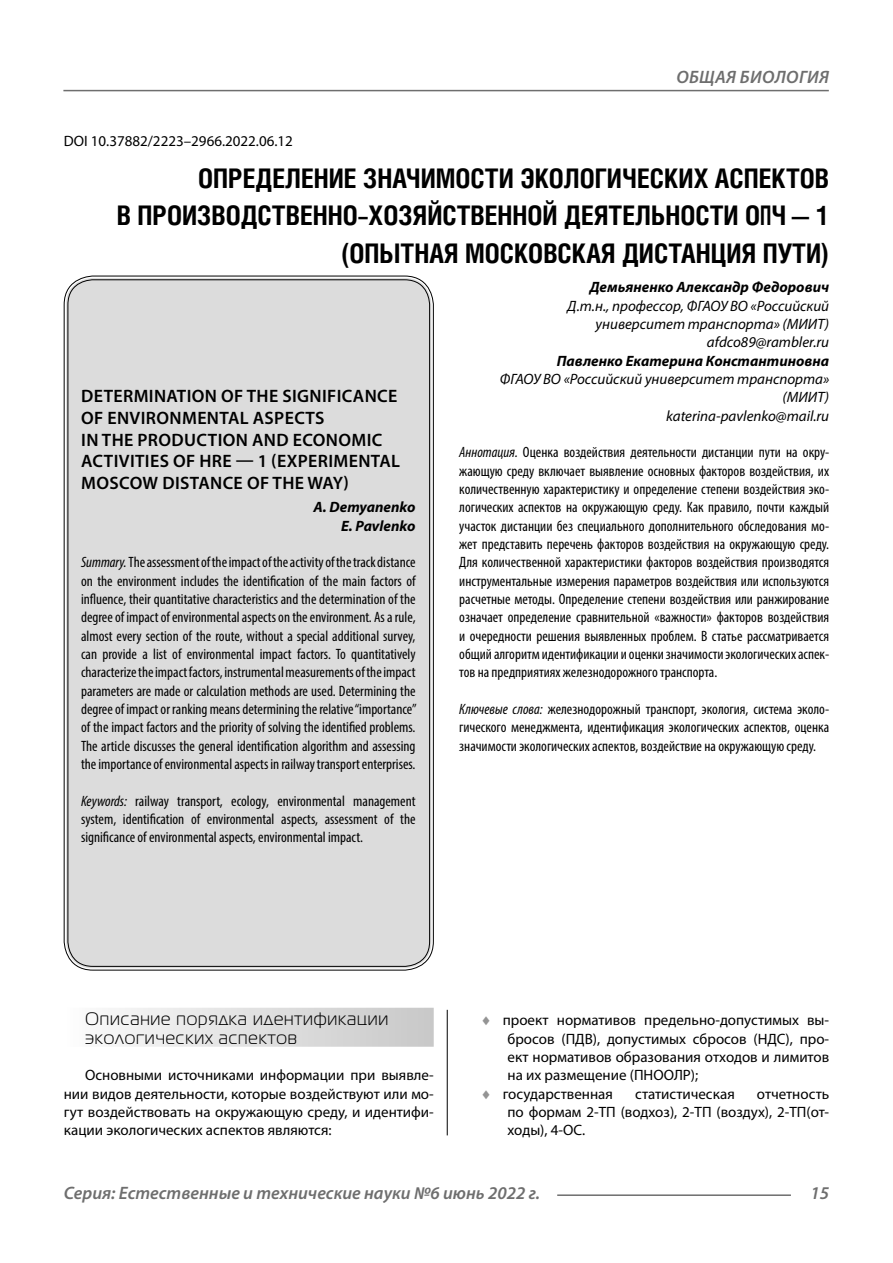
<style>
.page{position:relative;width:893px;height:1263px;background:#fff}
.page>*{position:absolute;margin:0;border:0;box-sizing:border-box;transform-origin:0 0}
.Header{font:700 27px/37.5px "Helios Cond C";color:#000;text-align:right}
.Header-eng{font:600 18px/21.6px "Myriad Pro";letter-spacing:.02em;color:#000}
.Subheader_2lines{font:18px/18.3px "Magistral C";letter-spacing:.05em;color:#000}
.t1{font:italic 600 18px "Myriad Pro";color:#6e6e6e}
.t2{font:italic 600 18px "Myriad Pro";letter-spacing:.02em;color:#6e6e6e}
.Annotation-rus{font:condensed 15px/18.3px "Myriad Pro";color:#000;text-align:justify}
.Annotation-eng{font:condensed 15px/18.3px "Myriad Pro";color:#000;text-align:justify}
.Normal{font:15px/18.3px "Myriad Pro";color:#000;text-align:justify}
.Author-doc{font:italic 15px/18.3px "Myriad Pro";color:#000;text-align:right}
.Author{font:italic 700 15px "Myriad Pro";color:#000}
.Author-email{font:italic 15px "Myriad Pro";color:#000}
.DOI{font:15px "Myriad Pro";color:#000}
.Author-eng{font:italic 700 15px "Myriad Pro";color:#000}
.s1{font-style:italic}
.s2{color:#949494}
</style>
<div class="page">
<hr style="left:447px;top:998px;width:1px;height:137px;background:#000">
<div style="left:43px;top:989px;width:786px;height:21px;background:#fff"></div>
<div style="left:64px;top:1008px;width:370px;height:39px;background:linear-gradient(to right,#fcfcfc,#c8c8c8)"></div>
<div style="left:66px;top:278px;width:365px;height:690px;background:#dcdcdc;border-radius:27px"></div>
<hr style="left:557px;top:1194px;width:234px;height:2px;background:#6e6e6e">
<hr style="left:63px;top:90px;width:766px;height:1px;background:#6e6e6e">
<p class="t2" style="left:676px;top:66px;width:154px">ОБЩАЯ БИОЛОГИЯ</p>
<p class="DOI" style="left:64px;top:132px;width:231px">DOI 10.37882/2223–2966.2022.06.12</p>
<p class="Header" style="left:117px;top:159px;width:714px">ОПРЕДЕЛЕНИЕ ЗНАЧИМОСТИ ЭКОЛОГИЧЕСКИХ АСПЕКТОВ<br>В ПРОИЗВОДСТВЕННО–ХОЗЯЙСТВЕННОЙ ДЕЯТЕЛЬНОСТИ ОПЧ — 1 (ОПЫТНАЯ МОСКОВСКАЯ ДИСТАНЦИЯ ПУТИ)</p>
<p class="Author" style="left:590px;top:278px;width:241px">Демьяненко Александр Федорович</p>
<p class="Author-doc" style="left:567px;top:296px;width:263px">Д.т.н., профессор, ФГАОУ ВО «Российский университет транспорта» (МИИТ)</p>
<p class="Author-email" style="left:707px;top:333px;width:124px">afdco89@rambler.ru</p>
<p class="Author" style="left:557px;top:351px;width:274px">Павленко Екатерина Константиновна</p>
<p class="Author-doc" style="left:500px;top:370px;width:331px">ФГАОУ ВО «Российский университет транспорта» (МИИТ)</p>
<p class="Author-email" style="left:666px;top:406px;width:164px">katerina-pavlenko@mail.ru</p>
<p class="Annotation-rus" style="left:459px;top:443px;width:371px"><span class="s1">Аннотация.</span> Оценка воздействия деятельности дистанции пути на окру&shy;жающую среду включает выявление основных факторов воздействия, их количественную характеристику и определение степени воздействия эко&shy;логических аспектов на окружающую среду. Как правило, почти каждый участок дистанции без специального дополнительного обследования мо&shy;жет представить перечень факторов воздействия на окружающую среду.<br>Для количественной характеристики факторов воздействия производятся инструментальные измерения параметров воздействия или используются расчетные методы. Определение степени воздействия или ранжирование означает определение сравнительной «важности» факторов воздействия и очередности решения выявленных проблем. В статье рассматривается общий алгоритм идентификации и оценки значимости экологических аспек&shy;тов на предприятиях железнодорожного транспорта.</p>
<p class="Annotation-rus" style="left:459px;top:700px;width:371px"><span class="s1">Ключевые слова:</span> железнодорожный транспорт, экология, система эколо&shy;гического менеджмента, идентификация экологических аспектов, оценка значимости экологических аспектов, воздействие на окружающую среду.</p>
<p class="Header-eng" style="left:81px;top:385px;width:320px">DETERMINATION OF THE SIGNIFICANCE<br>OF ENVIRONMENTAL ASPECTS<br>IN THE PRODUCTION AND ECONOMIC<br>ACTIVITIES OF HRE — 1 (EXPERIMENTAL<br>MOSCOW DISTANCE OF THE WAY)</p>
<p class="Author-eng" style="left:314px;top:498px;width:103px">A. Demyanenko</p>
<p class="Author-eng" style="left:341px;top:516px;width:76px">E. Pavlenko</p>
<p class="Annotation-eng" style="left:81px;top:553px;width:337px"><span class="s1">Summary.</span> The assessment of the impact of the activity of the track distance on the environment includes the identification of the main factors of influence, their quantitative characteristics and the determination of the degree of impact of environmental aspects on the environment. As a rule, almost every section of the route, without a special additional survey, can provide a list of environmental impact factors. To quantitatively characterize the impact factors, instrumental measurements of the impact parameters are made or calculation methods are used. Determining the degree of impact or ranking means determining the relative “importance” of the impact factors and the priority of solving the identified problems.<br>The article discusses the general identification algorithm and assessing the importance of environmental aspects in railway transport enterprises.</p>
<p class="Annotation-eng" style="left:81px;top:791px;width:336px"><span class="s1">Keywords:</span> railway transport, ecology, environmental management system, identification of environmental aspects, assessment of the significance of environmental aspects, environmental impact.</p>
<p class="Subheader_2lines" style="left:85px;top:1010px;width:305px">Описание порядка идентификации экологических аспектов</p>
<p class="Normal" style="left:64px;top:1066px;width:371px;text-indent:21px">Основными источниками информации при выявле&shy;нии видов деятельности, которые воздействуют или мо&shy;гут воздействовать на окружающую среду, и идентифи&shy;кации экологических аспектов являются:</p>
<p class="Normal" style="left:507px;top:1011px;width:323px;text-indent:-27px"><span class="s2">♦</span> проект нормативов предельно-допустимых вы&shy;бросов (ПДВ), допустимых сбросов (НДС), про&shy;ект нормативов образования отходов и лимитов на их размещение (ПНООЛР);</p>
<p class="Normal" style="left:480px;top:1084px;width:134px"><span class="s2">♦</span> государственная</p>
<p class="Normal" style="left:635px;top:1084px;width:101px">статистическая</p>
<p class="Normal" style="left:507px;top:1084px;width:323px;text-indent:249px">отчетность по формам 2-ТП (водхоз), 2-ТП (воздух), 2-ТП(от&shy;ходы), 4-ОС.</p>
<p class="t1" style="left:64px;top:1182px;width:478px">Серия: Естественные и технические науки №6 июнь 2022 г.</p>
<p class="t1" style="left:810px;top:1182px;width:20px">15</p>
</div>
